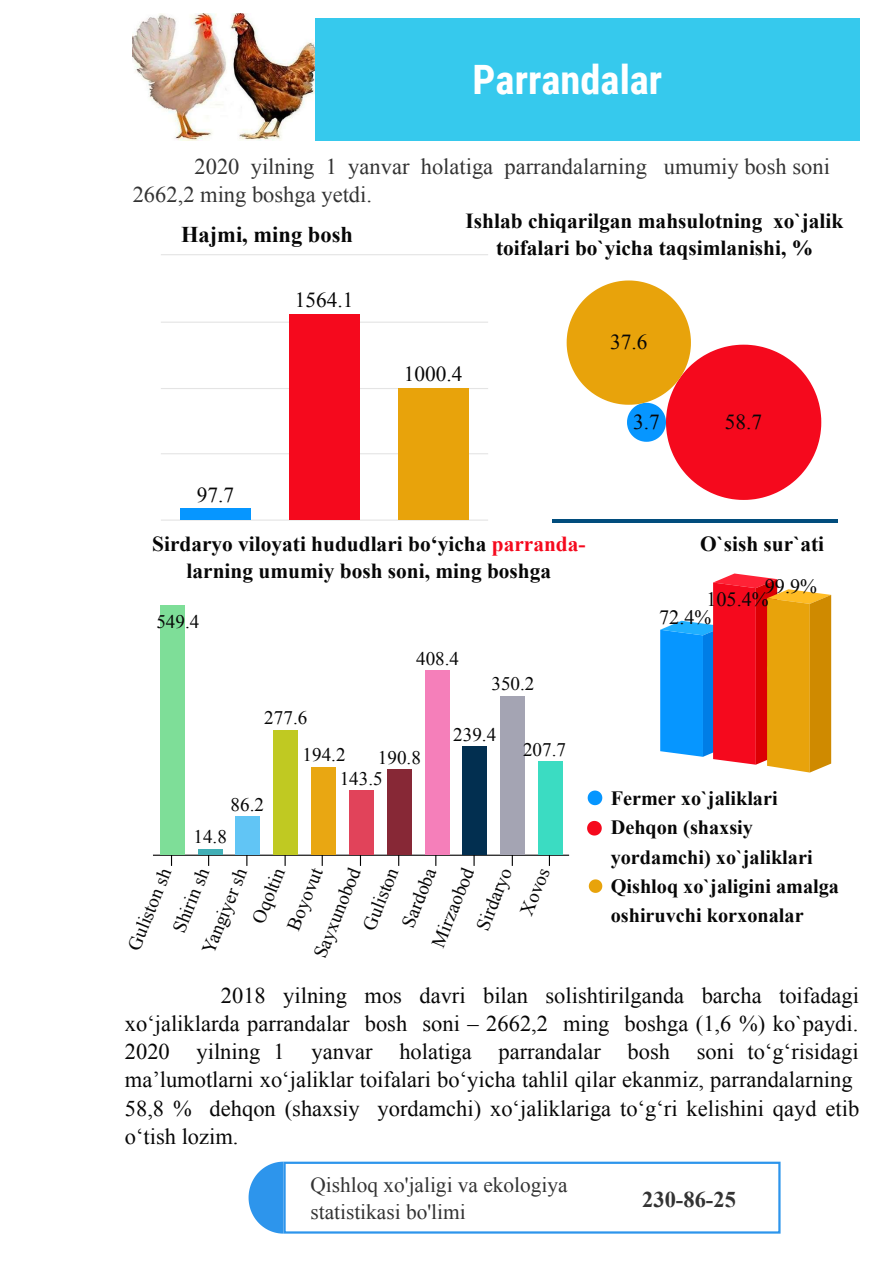
<style>
.page{position:relative;width:893px;height:1262px;background:#fff}
.page>*{position:absolute;margin:0;border:0;box-sizing:border-box;transform-origin:0 0}
.t1{font:700 40.5px "Roboto Condensed";color:#fff}
.t2{font:22.5px/28px "Times New Roman";color:#070707}
.t3{font:22.5px/28px "Times New Roman";color:#333}
.t4{font:700 22.5px "Times New Roman";color:#070707}
.t5{font:700 22.5px "Times New Roman";color:#333}
.t6{font:700 21.3px/27px "Times New Roman";color:#070707;text-align:center}
.t7{font:21.3px/27px "Times New Roman";color:#333}
.t8{font:21.3px "Times New Roman";color:#070707}
.t9{font:700 20.25px/29.2px "Times New Roman";color:#070707}
.t10{font:20.25px "Times New Roman";color:#070707}
.t11{font:19.05px/37px "Times New Roman";color:#070707}
.s1{color:#f5091d}
</style>
<div class="page">
<div style="left:133px;top:18px;width:726px;height:123px;background:#36c9ed"></div>
<img style="left:133px;top:13px;width:182px;height:128px">
<hr style="left:161px;top:254px;width:327px;height:1px;background:#e4e4e4">
<hr style="left:161px;top:321px;width:327px;height:2px;background:#e4e4e4">
<hr style="left:161px;top:388px;width:327px;height:1px;background:#e4e4e4">
<hr style="left:161px;top:453px;width:327px;height:1px;background:#e4e4e4">
<hr style="left:161px;top:519px;width:327px;height:1px;background:#e4e4e4">
<div style="left:180px;top:508px;width:71px;height:11px;background:#0696ff"></div>
<div style="left:289px;top:314px;width:71px;height:205px;background:#f5091d"></div>
<div style="left:398px;top:388px;width:71px;height:131px;background:#e8a30b"></div>
<svg style="left:566px;top:280px;width:255px;height:220px"></svg>
<hr style="left:552px;top:519px;width:285px;height:4px;background:#014d7d">
<svg style="left:660px;top:573px;width:171px;height:199px"></svg>
<svg style="left:284px;top:855px;width:2px;height:11px"></svg>
<svg style="left:321px;top:855px;width:2px;height:11px"></svg>
<svg style="left:511px;top:855px;width:2px;height:11px"></svg>
<hr style="left:153px;top:854px;width:416px;height:1px;background:#000">
<div style="left:160px;top:605px;width:24px;height:249px;background:#7ede98"></div>
<div style="left:198px;top:849px;width:25px;height:5px;background:#42afb6"></div>
<div style="left:235px;top:816px;width:25px;height:38px;background:#61c5f5"></div>
<div style="left:273px;top:730px;width:25px;height:124px;background:#c0c922"></div>
<div style="left:311px;top:767px;width:25px;height:87px;background:#e9a712"></div>
<div style="left:348px;top:790px;width:25px;height:64px;background:#e1435a"></div>
<div style="left:387px;top:769px;width:24px;height:85px;background:#872836"></div>
<div style="left:425px;top:670px;width:25px;height:184px;background:#f57fba"></div>
<div style="left:462px;top:746px;width:25px;height:108px;background:#022f50"></div>
<div style="left:500px;top:696px;width:25px;height:158px;background:#a4a4b3"></div>
<div style="left:537px;top:761px;width:25px;height:93px;background:#3bdcc2"></div>
<svg style="left:587px;top:790px;width:15px;height:15px"></svg>
<svg style="left:587px;top:821px;width:14px;height:14px"></svg>
<svg style="left:588px;top:879px;width:14px;height:14px"></svg>
<div style="left:283px;top:1161px;width:497px;height:72px;border:2px solid #2d95ec"></div>
<svg style="left:248px;top:1161px;width:35px;height:72px"></svg>
<h1 class="t1" style="left:472px;top:52px;width:191px">Parrandalar</h1>
<p class="t3" style="left:133px;top:152px;width:698px;text-indent:62px">2020 yilning 1 yanvar holatiga parrandalarning umumiy bosh soni<br>2662,2 ming boshga yetdi.</p>
<p class="t4" style="left:181px;top:219px;width:173px">Hajmi, ming bosh</p>
<p class="t6" style="left:465px;top:207px;width:379px">Ishlab chiqarilgan mahsulotning xo`jalik toifalari bo`yicha taqsimlanishi, %</p>
<p class="t8" style="left:197px;top:480px;width:39px">97.7</p>
<p class="t8" style="left:295px;top:285px;width:60px">1564.1</p>
<p class="t8" style="left:404px;top:360px;width:60px">1000.4</p>
<p class="t8" style="left:610px;top:327px;width:39px">37.6</p>
<p class="t8" style="left:633px;top:407px;width:28px">3.7</p>
<p class="t8" style="left:724px;top:407px;width:39px">58.7</p>
<p class="t6" style="left:152px;top:530px;width:435px">Sirdaryo viloyati hududlari bo‘yicha <span class="s1">parranda&shy;</span>larning umumiy bosh soni, ming boshga</p>
<p class="t6" style="left:700px;top:530px;width:125px">O`sish sur`ati</p>
<p class="t10" style="left:659px;top:603px;width:54px">72.4%</p>
<p class="t10" style="left:764px;top:572px;width:54px">99.9%</p>
<p class="t10" style="left:706px;top:585px;width:64px">105.4%</p>
<p class="t11" style="left:156px;top:602px;width:44px">549.4</p>
<p class="t11" style="left:416px;top:639px;width:44px">408.4</p>
<p class="t11" style="left:491px;top:665px;width:44px">350.2</p>
<p class="t11" style="left:302px;top:699px;width:44px;text-indent:-38px">277.6<br>194.2</p>
<p class="t11" style="left:339px;top:759px;width:44px">143.5</p>
<p class="t11" style="left:378px;top:738px;width:44px">190.8</p>
<p class="t11" style="left:453px;top:716px;width:44px">239.4</p>
<p class="t11" style="left:523px;top:730px;width:44px">207.7</p>
<p class="t9" style="left:610px;top:783px;width:230px">Fermer xo`jaliklari<br>Dehqon (shaxsiy yordamchi) xo`jaliklari<br>Qishloq xo`jaligini amalga oshiruvchi korxonalar</p>
<p class="t11" style="left:230px;top:785px;width:35px">86.2</p>
<p class="t11" style="left:193px;top:818px;width:35px">14.8</p>
<p class="t11" style="left:419px;top:939px;width:85px;rotate:-68deg">Mirzaobod</p>
<p class="t11" style="left:464px;top:922px;width:67px;rotate:-68deg">Sirdaryo</p>
<p class="t11" style="left:508px;top:907px;width:51px;rotate:-68deg">Xovos</p>
<p class="t2" style="left:125px;top:981px;width:735px;text-indent:96px">2018 yilning mos davri bilan solishtirilganda barcha toifadagi xo‘jaliklarda parrandalar bosh soni – 2662,2 ming boshga (1,6 %) ko`paydi.<br>2020 yilning 1 yanvar holatiga parrandalar bosh soni to‘g‘risidagi ma’lumotlarni xo‘jaliklar toifalari bo‘yicha tahlil qilar ekanmiz, parrandalarning 58,8 % dehqon (shaxsiy yordamchi) xo‘jaliklariga to‘g‘ri kelishini qayd etib o‘tish lozim.</p>
<p class="t7" style="left:310px;top:1171px;width:259px">Qishloq xo'jaligi va ekologiya statistikasi bo'limi</p>
<p class="t11" style="left:302px;top:950px;width:97px;rotate:-68deg">Sayxunobod</p>
<p class="t11" style="left:351px;top:922px;width:67px;rotate:-68deg">Guliston</p>
<p class="t11" style="left:390px;top:919px;width:64px;rotate:-68deg">Sardoba</p>
<p class="t11" style="left:190px;top:945px;width:92px;rotate:-68deg">Yangiyer sh</p>
<p class="t11" style="left:240px;top:915px;width:60px;rotate:-68deg">Oqoltin</p>
<p class="t11" style="left:275px;top:922px;width:67px;rotate:-68deg">Boyovut</p>
<p class="t11" style="left:116px;top:942px;width:89px;rotate:-68deg">Guliston sh</p>
<p class="t11" style="left:161px;top:924px;width:70px;rotate:-68deg">Shirin sh</p>
<p class="t5" style="left:642px;top:1183px;width:95px">230-86-25</p>
</div>
